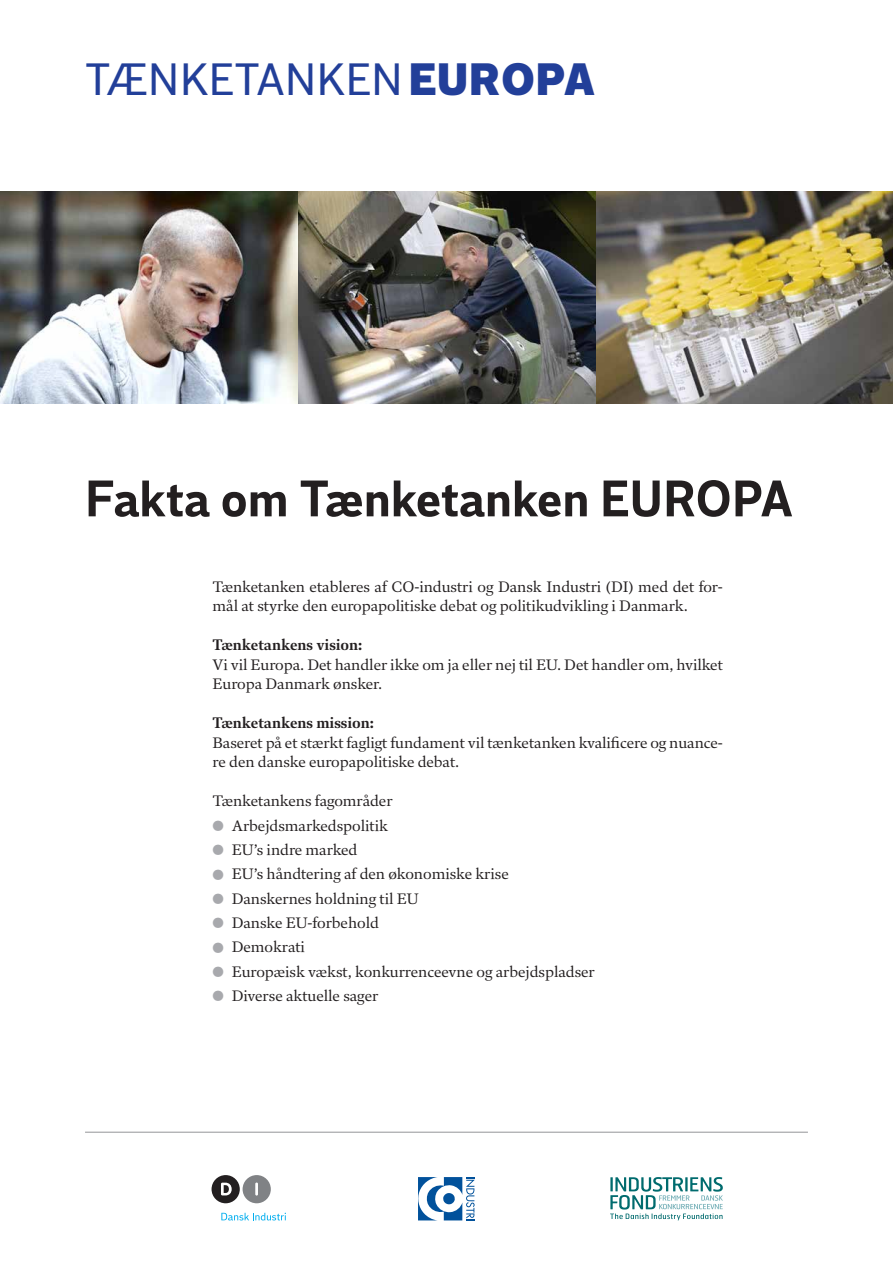
<style>
.page{position:relative;width:893px;height:1263px;background:#fff}
.page>*{position:absolute;margin:0;border:0;box-sizing:border-box;transform-origin:0 0}
.t1{font:700 51px "DI Sans";letter-spacing:-.01em;color:#231f20}
.t2{font:45.15px "DI Sans";color:#223f99}
.t3{font:15px/24.5px "DI Serif";color:#231f20}
.t4{font:700 15px "DI Serif";color:#231f20}
.s1{font-weight:800}
.s2{font-family:"DI Stuff";font-size:12px;color:#a8a9ad}
</style>
<div class="page">
<img style="left:1px;top:191px;width:892px;height:213px">
<hr style="left:85px;top:1132px;width:723px;height:1px;background:#939598">
<img style="left:0;top:191px;width:1px;height:213px">
<svg style="left:418px;top:1177px;width:57px;height:43px"></svg>
<div style="left:212px;top:1175px;width:28px;height:28px;background:#231f20;border-radius:50%"></div>
<div style="left:243px;top:1175px;width:28px;height:28px;background:#808285;border-radius:50%"></div>
<svg style="left:255px;top:1182px;width:3px;height:13px"></svg>
<svg style="left:221px;top:1183px;width:11px;height:12px"></svg>
<svg style="left:221px;top:1213px;width:65px;height:7px"></svg>
<svg style="left:610px;top:1177px;width:113px;height:43px"></svg>
<h2 class="t2" style="left:85px;top:54px;width:512px">TÆNKETANKEN<span class="s1">EUROPA</span></h2>
<h1 class="t1" style="left:85px;top:468px;width:710px">Fakta om Tænketanken EUROPA</h1>
<p class="t3" style="left:213px;top:576px;width:512px;line-height:19.5px">Tænketanken etableres af CO-industri og Dansk Industri (DI) med det for&shy;mål at styrke den europapolitiske debat og politikudvikling i Danmark.</p>
<p class="t4" style="left:213px;top:635px;width:151px">Tænketankens vision:</p>
<p class="t3" style="left:213px;top:654px;width:512px;line-height:19.5px">Vi vil Europa. Det handler ikke om ja eller nej til EU. Det handler om, hvilket<br>Europa Danmark ønsker.</p>
<p class="t4" style="left:213px;top:713px;width:163px">Tænketankens mission:</p>
<p class="t3" style="left:213px;top:732px;width:512px;line-height:19.5px">Baseret på et stærkt fagligt fundament vil tænketanken kvalificere og nuance&shy;re den danske europapolitiske debat.</p>
<p class="t3" style="left:213px;top:789px;width:384px">Tænketankens fagområder<br><span class="s2">¶</span> Arbejdsmarkedspolitik<br><span class="s2">¶</span> EU’s indre marked<br><span class="s2">¶</span> EU’s håndtering af den økonomiske krise<br><span class="s2">¶</span> Danskernes holdning til EU<br><span class="s2">¶</span> Danske EU-forbehold<br><span class="s2">¶</span> Demokrati<br><span class="s2">¶</span> Europæisk vækst, konkurrenceevne og arbejdspladser <span class="s2">¶</span> Diverse aktuelle sager</p>
</div>
